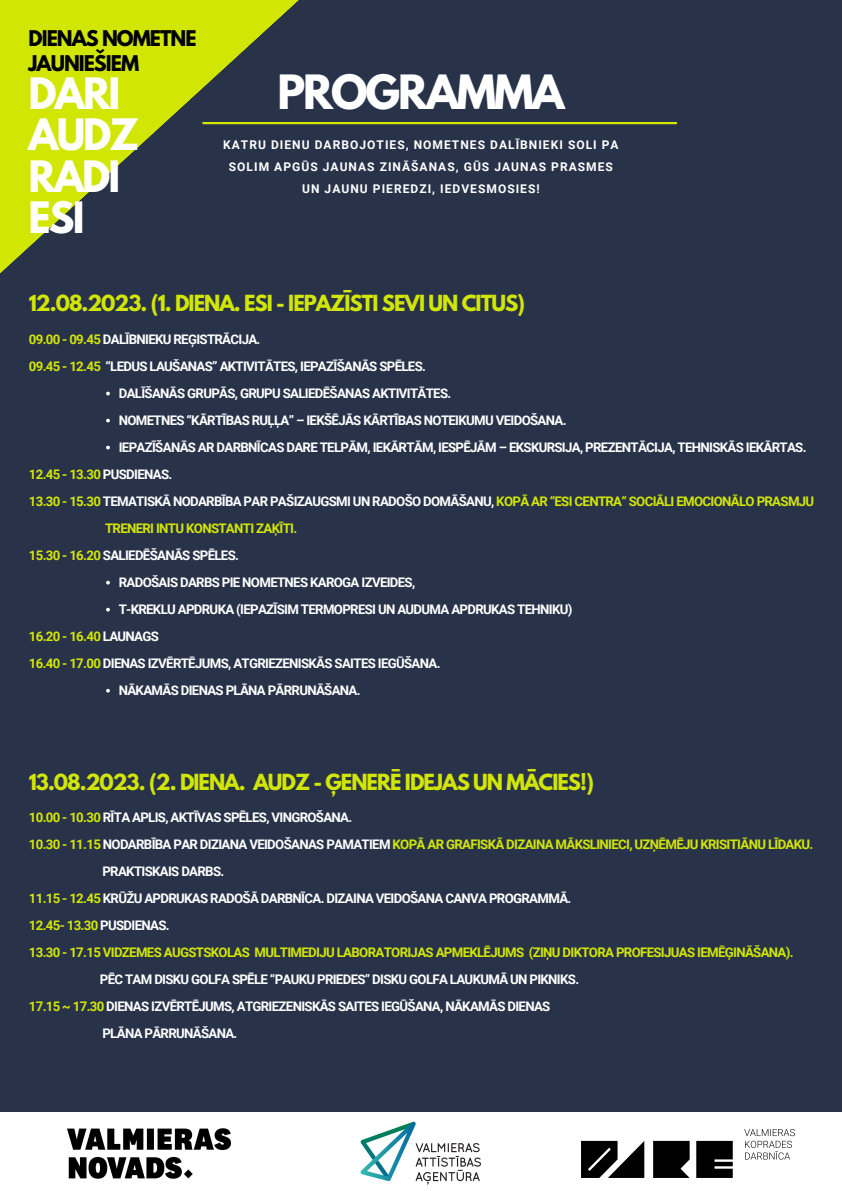
<style>
.page{position:relative;width:842px;height:1191px;background:#fff}
.page>*{position:absolute;margin:0;border:0;box-sizing:border-box;transform-origin:0 0}
.t1{font:700 41.8px "League Spartan";letter-spacing:-.05em;color:#fff}
.t2{font:700 38.3px/41.2px "League Spartan";letter-spacing:-.05em;color:#fff}
.t3{font:700 19.7px "League Spartan";letter-spacing:-.05em;color:#d2e603}
.t4{font:700 19.2px/24.3px "League Spartan";letter-spacing:-.05em;color:#000}
.t5{font:700 13.2px/27px "Roboto";letter-spacing:-.05em;color:#fff}
.t6{font:700 13.2px "Roboto";letter-spacing:-.05em;color:#d2e603}
.t7{font:700 12px/22.3px "Roboto";letter-spacing:.085em;color:#fff;text-align:center}
.s1{color:#d2e603}
.s2{color:#fff}
</style>
<div class="page">
<div style="left:0;top:0;width:842px;height:1190px;background:#28334a"></div>
<svg style="left:106px;top:418px;width:4px;height:4px"></svg>
<svg style="left:106px;top:445px;width:4px;height:4px"></svg>
<svg style="left:106px;top:580px;width:4px;height:4px"></svg>
<svg style="left:106px;top:607px;width:4px;height:4px"></svg>
<svg style="left:106px;top:688px;width:4px;height:4px"></svg>
<svg style="left:0;top:0;width:349px;height:396px"></svg>
<hr style="left:202px;top:122px;width:475px;height:2px;background:#d2e603">
<div style="left:0;top:1112px;width:842px;height:78px;background:#fff"></div>
<img style="left:67px;top:1128px;width:164px;height:51px">
<img style="left:360px;top:1121px;width:121px;height:64px">
<img style="left:581px;top:1129px;width:214px;height:48px">
<p class="t4" style="left:29px;top:29px;width:169px">DIENAS NOMETNE<br>JAUNIEŠIEM</p>
<p class="t2" style="left:29px;top:78px;width:112px">DARI<br>AUDZ<br>RADI<br>ESI</p>
<p class="t1" style="left:277px;top:71px;width:289px">PROGRAMMA</p>
<p class="t7" style="left:223px;top:133px;width:397px">KATRU DIENU DARBOJOTIES, NOMETNES DALĪBNIEKI SOLI PA<br>SOLIM APGŪS JAUNAS ZINĀŠANAS, GŪS JAUNAS PRASMES<br>UN JAUNU PIEREDZI, IEDVESMOSIES!</p>
<h2 class="t3" style="left:29px;top:293px;width:498px">12.08.2023. (1. DIENA. ESI - IEPAZĪSTI SEVI UN CITUS)</h2>
<h2 class="t5" style="left:29px;top:325px;width:399px"><span class="s1">09.00 - 09.45</span> DALĪBNIEKU REĢISTRĀCIJA.<br><span class="s1">09.45 - 12.45</span> “LEDUS LAUŠANAS” AKTIVITĀTES, IEPAZĪŠANĀS SPĒLES.</h2>
<h1 class="t5" style="left:119px;top:379px;width:334px">DALĪŠANĀS GRUPĀS, GRUPU SALIEDĒŠANAS AKTIVITĀTES.</h1>
<h1 class="t5" style="left:119px;top:406px;width:449px">NOMETNES “KĀRTĪBAS RUĻĻA” – IEKŠĒJĀS KĀRTĪBAS NOTEIKUMU VEIDOŠANA.</h1>
<h1 class="t5" style="left:119px;top:433px;width:689px">IEPAZĪŠANĀS AR DARBNĪCAS DARE TELPĀM, IEKĀRTĀM, IESPĒJĀM – EKSKURSIJA, PREZENTĀCIJA, TEHNISKĀS IEKĀRTAS.</h1>
<h1 class="t6" style="left:29px;top:466px;width:145px">12.45 - 13.30 <span class="s2">PUSDIENAS.</span></h1>
<h1 class="t6" style="left:29px;top:493px;width:787px">13.30 - 15.30 <span class="s2">TEMATISKĀ NODARBĪBA PAR PAŠIZAUGSMI UN RADOŠO DOMĀŠANU,</span> KOPĀ AR “ESI CENTRA“ SOCIĀLI EMOCIONĀLO PRASMJU</h1>
<h3 class="t6" style="left:105px;top:520px;width:194px">TRENERI INTU KONSTANTI ZAĶĪTI.</h3>
<h3 class="t5" style="left:29px;top:541px;width:212px"><span class="s1">15.30 - 16.20</span> SALIEDĒŠANĀS SPĒLES.</h3>
<h3 class="t5" style="left:119px;top:568px;width:298px">RADOŠAIS DARBS PIE NOMETNES KAROGA IZVEIDES,</h3>
<h3 class="t5" style="left:119px;top:595px;width:455px">T-KREKLU APDRUKA (IEPAZĪSIM TERMOPRESI UN AUDUMA APDRUKAS TEHNIKU)</h3>
<h3 class="t6" style="left:29px;top:628px;width:132px">16.20 - 16.40 <span class="s2">LAUNAGS</span></h3>
<h3 class="t5" style="left:119px;top:649px;width:323px;text-indent:-90px"><span class="s1">16.40 - 17.00</span> DIENAS IZVĒRTĒJUMS, ATGRIEZENISKĀS SAITES IEGŪŠANA.<br>NĀKAMĀS DIENAS PLĀNA PĀRRUNĀŠANA.</h3>
<h3 class="t3" style="left:29px;top:771px;width:567px">13.08.2023. (2. DIENA. AUDZ - ĢENERĒ IDEJAS UN MĀCIES!)</h3>
<h3 class="t5" style="left:29px;top:803px;width:325px"><span class="s1">10.00 - 10.30</span> RĪTA APLIS, AKTĪVAS SPĒLES, VINGROŠANA.</h3>
<h3 class="t6" style="left:29px;top:836px;width:786px">10.30 - 11.15 <span class="s2">NODARBĪBA PAR DIZIANA VEIDOŠANAS PAMATIEM</span> KOPĀ AR GRAFISKĀ DIZAINA MĀKSLINIECI, UZŅĒMĒJU KRISITIĀNU LĪDAKU.</h3>
<h3 class="t5" style="left:102px;top:857px;width:123px">PRAKTISKAIS DARBS.</h3>
<h3 class="t5" style="left:29px;top:884px;width:544px"><span class="s1">11.15 - 12.45</span> KRŪŽU APDRUKAS RADOŠĀ DARBNĪCA. DIZAINA VEIDOŠANA CANVA PROGRAMMĀ.</h3>
<h3 class="t6" style="left:29px;top:917px;width:142px">12.45- 13.30 <span class="s2">PUSDIENAS.</span></h3>
<h3 class="t6" style="left:29px;top:944px;width:766px">13.30 - 17.15 VIDZEMES AUGSTSKOLAS MULTIMEDIJU LABORATORIJAS APMEKLĒJUMS (ZIŅU DIKTORA PROFESIJUAS IEMĒĢINĀŠANA).</h3>
<h3 class="t5" style="left:100px;top:965px;width:481px">PĒC TAM DISKU GOLFA SPĒLE “PAUKU PRIEDES” DISKU GOLFA LAUKUMĀ UN PIKNIKS.</h3>
<h3 class="t5" style="left:29px;top:992px;width:523px"><span class="s1">17.15 ~ 17.30</span> DIENAS IZVĒRTĒJUMS, ATGRIEZENISKĀS SAITES IEGŪŠANA, NĀKAMĀS DIENAS</h3>
<h3 class="t5" style="left:102px;top:1019px;width:137px">PLĀNA PĀRRUNĀŠANA.</h3>
</div>
